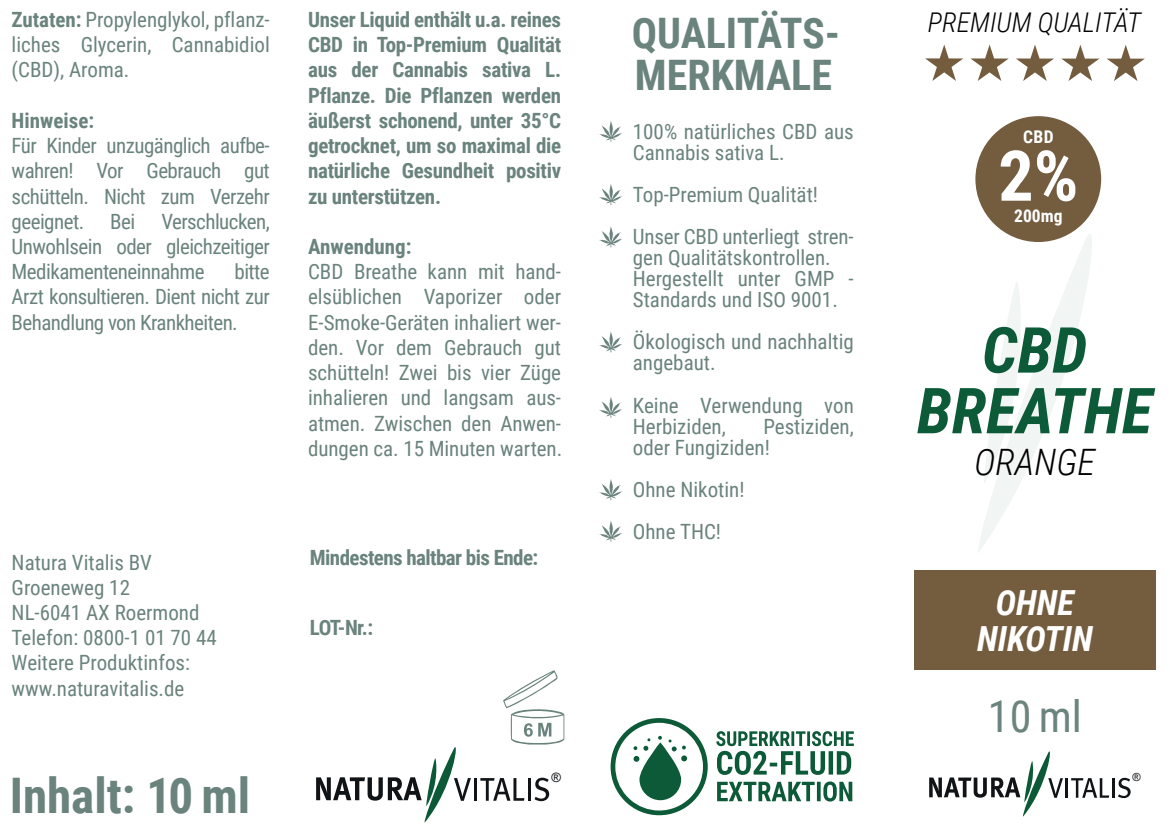
<style>
.page{position:relative;width:1170px;height:828px;background:#fff}
.page>*{position:absolute;margin:0;border:0;box-sizing:border-box;transform-origin:0 0}
.t1{font:700 70px "Roboto Condensed";color:#fff}
.t2{font:italic 700 63.35px/60.6px "Roboto Condensed";color:#0c5a37;text-align:center}
.t3{font:700 49px "Roboto Condensed";color:#6a837d}
.t4{font:44.1px "Roboto Condensed";color:#6b847e}
.t5{font:700 42px/41.6px "Roboto Condensed";color:#6a837d}
.t6{font:italic 300 36.4px "Roboto Condensed";color:#000001}
.t7{font:italic 700 34.65px/35.7px "Roboto Condensed";color:#fff;text-align:center}
.t8{font:italic 300 27.3px "Roboto Condensed";color:#000001}
.t9{font:21px/25.2px "Roboto Condensed";color:#6a837d}
.t10{font:700 21px/25.2px "Roboto Condensed";letter-spacing:-.015em;color:#6a837d;text-align:justify}
.t11{font:700 17.5px "Roboto Condensed";color:#fff}
.t12{font:12.95px "Arial";color:#111416}
.t13{font:11.2px "Arial";color:#111416}
.s1{font-weight:700}
</style>
<div class="page">
<div style="left:975px;top:116px;width:126px;height:126px;background:#745d3f;border-radius:50%"></div>
<div style="left:914px;top:569px;width:241px;height:100px;background:#745d3f"></div>
<svg style="left:925px;top:44px;width:38px;height:37px"></svg>
<svg style="left:970px;top:45px;width:38px;height:36px"></svg>
<svg style="left:1016px;top:45px;width:38px;height:36px"></svg>
<svg style="left:1061px;top:45px;width:38px;height:36px"></svg>
<svg style="left:1107px;top:45px;width:37px;height:36px"></svg>
<svg style="left:503px;top:670px;width:61px;height:74px"></svg>
<svg style="left:716px;top:731px;width:138px;height:43px"></svg>
<svg style="left:717px;top:781px;width:135px;height:20px"></svg>
<svg style="left:610px;top:718px;width:97px;height:96px"></svg>
<svg style="left:639px;top:742px;width:42px;height:57px;fill:#0c5a37"></svg>
<svg style="left:599px;top:121px;width:23px;height:21px"></svg>
<svg style="left:599px;top:226px;width:23px;height:21px"></svg>
<svg style="left:599px;top:184px;width:23px;height:21px"></svg>
<svg style="left:599px;top:521px;width:23px;height:20px"></svg>
<svg style="left:599px;top:331px;width:23px;height:21px"></svg>
<svg style="left:599px;top:397px;width:23px;height:20px"></svg>
<svg style="left:599px;top:479px;width:23px;height:21px"></svg>
<svg style="left:978px;top:233px;width:114px;height:320px"></svg>
<hr style="left:1065px;top:777px;width:3px;height:20px;background:#111416">
<svg style="left:1071px;top:778px;width:38px;height:19px"></svg>
<hr style="left:1111px;top:777px;width:3px;height:20px;background:#111416">
<svg style="left:1118px;top:777px;width:13px;height:22px"></svg>
<svg style="left:929px;top:751px;width:134px;height:66px"></svg>
<hr style="left:474px;top:777px;width:3px;height:23px;background:#111416">
<svg style="left:480px;top:778px;width:44px;height:22px"></svg>
<hr style="left:527px;top:777px;width:3px;height:23px;background:#111416">
<svg style="left:534px;top:777px;width:15px;height:23px"></svg>
<svg style="left:316px;top:747px;width:155px;height:76px"></svg>
<p class="t9" style="left:12px;top:6px;width:260px;text-align:justify"><span class="s1">Zutaten:</span> Propylenglykol, pflanz&shy;liches Glycerin, Cannabidiol (CBD), Aroma.</p>
<p class="t10" style="left:12px;top:107px;width:84px">Hinweise:</p>
<p class="t9" style="left:12px;top:132px;width:260px;text-align:justify">Für Kinder unzugänglich aufbe&shy;wahren! Vor Gebrauch gut schütteln. Nicht zum Verzehr geeignet. Bei Verschlucken, Unwohlsein oder gleichzeitiger Medikamenteneinnahme</p>
<p class="t9" style="left:12px;top:258px;width:260px;text-align:justify;text-indent:223px">bitte Arzt konsultieren. Dient nicht zur Behandlung von Krankheiten.</p>
<p class="t9" style="left:12px;top:548px;width:207px">Natura Vitalis BV<br>Groeneweg 12<br>NL-6041 AX Roermond<br>Telefon: 0800-1 01 70 44<br>Weitere Produktinfos: www.naturavitalis.de</p>
<h3 class="t3" style="left:10px;top:761px;width:242px">Inhalt: 10 ml</h3>
<p class="t10" style="left:308px;top:6px;width:255px">Unser Liquid enthält u.a. reines CBD in Top-Premium Qualität aus der Cannabis sativa L.<br>Pflanze. Die Pflanzen werden äußerst schonend, unter 35°C getrocknet, um so maximal die natürliche Gesundheit positiv zu unterstützen.</p>
<p class="t10" style="left:308px;top:233px;width:105px">Anwendung:</p>
<p class="t9" style="left:308px;top:258px;width:256px;text-align:justify">CBD Breathe kann mit hand&shy;elsüblichen Vaporizer oder E-Smoke-Geräten inhaliert wer&shy;den. Vor dem Gebrauch gut schütteln! Zwei bis vier Züge inhalieren und langsam aus&shy;atmen. Zwischen den Anwen&shy;dungen ca. 15 Minuten warten.</p>
<p class="t10" style="left:310px;top:543px;width:230px">Mindestens haltbar bis Ende:</p>
<p class="t10" style="left:310px;top:613px;width:65px">LOT-Nr.:</p>
<h3 class="t5" style="left:632px;top:11px;width:210px">QUALITÄTS-<br>MERKMALE</h3>
<p class="t9" style="left:633px;top:120px;width:222px;line-height:21px">100% natürliches CBD aus<br>Cannabis sativa L.</p>
<p class="t9" style="left:633px;top:173px;width:222px;line-height:42px">Top-Premium Qualität!<br>Unser CBD unterliegt stren-</p>
<p class="t9" style="left:633px;top:246px;width:222px;line-height:21px">gen Qualitätskontrollen.<br>Hergestellt unter GMP -<br>Standards und ISO 9001.</p>
<p class="t9" style="left:633px;top:330px;width:222px;line-height:21px">Ökologisch und nachhaltig angebaut.</p>
<p class="t9" style="left:633px;top:393px;width:222px;line-height:21px">Keine Verwendung von<br>Herbiziden,</p>
<p class="t9" style="left:633px;top:414px;width:222px;line-height:21px;text-indent:130px">Pestiziden, oder Fungiziden!</p>
<p class="t9" style="left:633px;top:467px;width:113px;line-height:42px">Ohne Nikotin!<br>Ohne THC!</p>
<p class="t8" style="left:928px;top:3px;width:214px">PREMIUM QUALITÄT</p>
<p class="t11" style="left:1023px;top:125px;width:32px">CBD</p>
<h1 class="t1" style="left:998px;top:127px;width:82px">2%</h1>
<p class="t11" style="left:1014px;top:203px;width:50px">200mg</p>
<h2 class="t2" style="left:917px;top:317px;width:237px">CBD<br>BREATHE</h2>
<h3 class="t6" style="left:974px;top:436px;width:122px">ORANGE</h3>
<h3 class="t7" style="left:977px;top:583px;width:117px">OHNE<br>NIKOTIN</h3>
<h3 class="t4" style="left:988px;top:684px;width:95px">10 ml</h3>
<p class="t12" style="left:551px;top:768px;width:11px">®</p>
<p class="t13" style="left:1132px;top:769px;width:10px">®</p>
</div>
